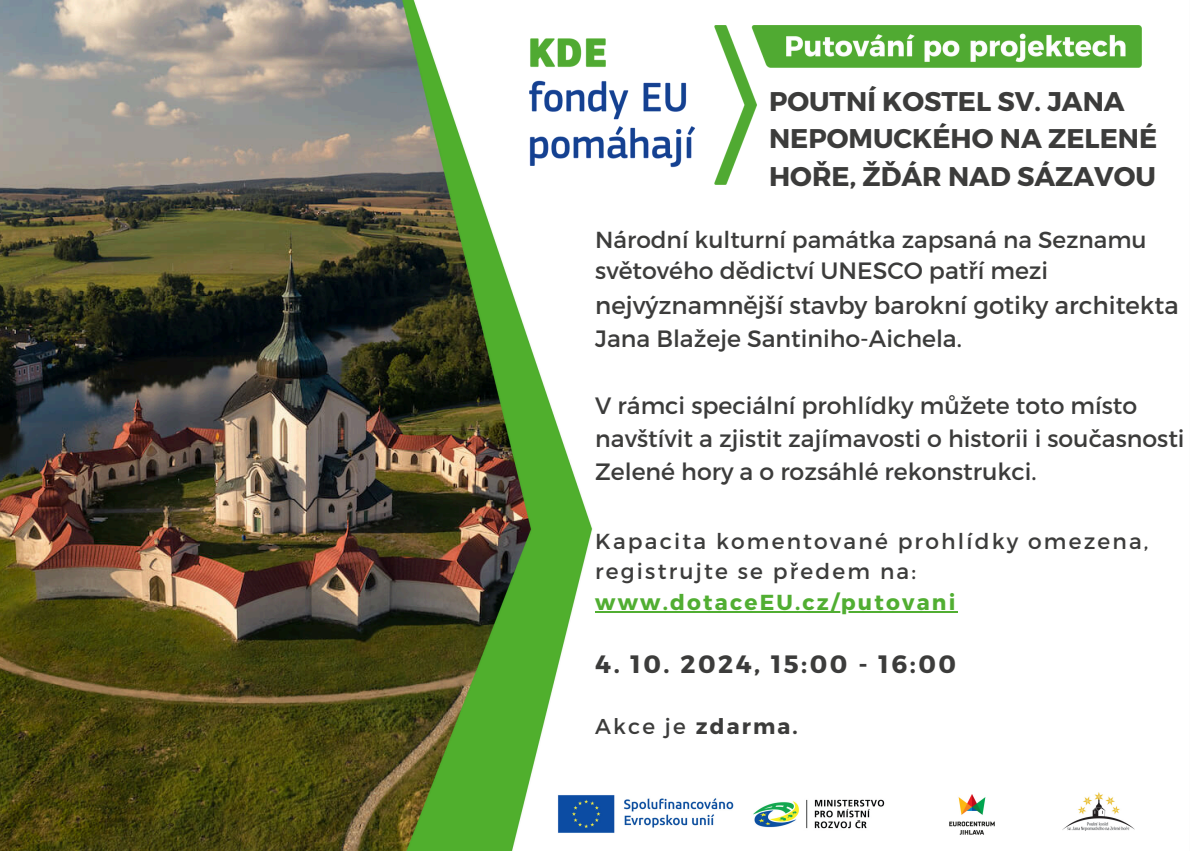
<style>
.page{position:relative;width:1191px;height:851px;background:#fff}
.page>*{position:absolute;margin:0;border:0;box-sizing:border-box;transform-origin:0 0}
.t1{font:700 27px/37.6px "Montserrat";color:#3c3c3b}
.t2{font:700 25px "Montserrat";letter-spacing:.1em;color:#3c3c3b}
.t3{font:24.4px "Montserrat";color:#3c3c3b}
.t4{font:23.6px "Montserrat";color:#3c3c3b}
.t5{font:23.2px "Montserrat";color:#3c3c3b}
.t6{font:21.8px "Montserrat";letter-spacing:.1em;color:#3c3c3b}
.t7{font:700 21.8px "Montserrat";letter-spacing:.1em;color:#51ae32}
.t8{font:700 21.4px "Montserrat";letter-spacing:.1em;color:#3c3c3b}
.s1{font-weight:400}
</style>
<div class="page">
<img style="left:0;top:0;width:399px;height:850px">
<img style="left:399px;top:0;width:743px;height:850px">
<img style="left:529px;top:25px;width:612px;height:159px">
<img style="left:558px;top:794px;width:328px;height:39px">
<img style="left:949px;top:794px;width:46px;height:42px">
<hr style="left:595px;top:611px;width:363px;height:1px;background:#51ae32">
<img style="left:1062px;top:792px;width:72px;height:38px">
<p class="t1" style="left:769px;top:81px;width:390px">POUTNÍ KOSTEL SV. JANA<br>NEPOMUCKÉHO NA ZELENÉ<br>HOŘE, ŽĎÁR NAD SÁZAVOU</p>
<p class="t5" style="left:595px;top:224px;width:553px">Národní kulturní památka zapsaná na Seznamu</p>
<p class="t4" style="left:595px;top:255px;width:455px">světového dědictví UNESCO patří mezi</p>
<p class="t3" style="left:595px;top:289px;width:585px">nejvýznamnější stavby barokní gotiky architekta</p>
<p class="t4" style="left:595px;top:323px;width:368px">Jana Blažeje Santiniho-Aichela.</p>
<p class="t4" style="left:595px;top:390px;width:543px">V rámci speciální prohlídky můžete toto místo</p>
<p class="t4" style="left:595px;top:423px;width:591px">navštívit a zjistit zajímavosti o historii i současnosti</p>
<p class="t4" style="left:595px;top:456px;width:443px">Zelené hory a o rozsáhlé rekonstrukci.</p>
<p class="t6" style="left:595px;top:527px;width:555px">Kapacita komentované prohlídky omezena,</p>
<h2 class="t6" style="left:595px;top:557px;width:322px">registrujte se předem na:</h2>
<p class="t7" style="left:595px;top:587px;width:362px">www.dotaceEU.cz/putovani</p>
<p class="t2" style="left:595px;top:647px;width:362px">4. 10. 2024, 15:00 - 16:00</p>
<p class="t8" style="left:595px;top:712px;width:204px"><span class="s1">Akce je</span> zdarma.</p>
</div>
